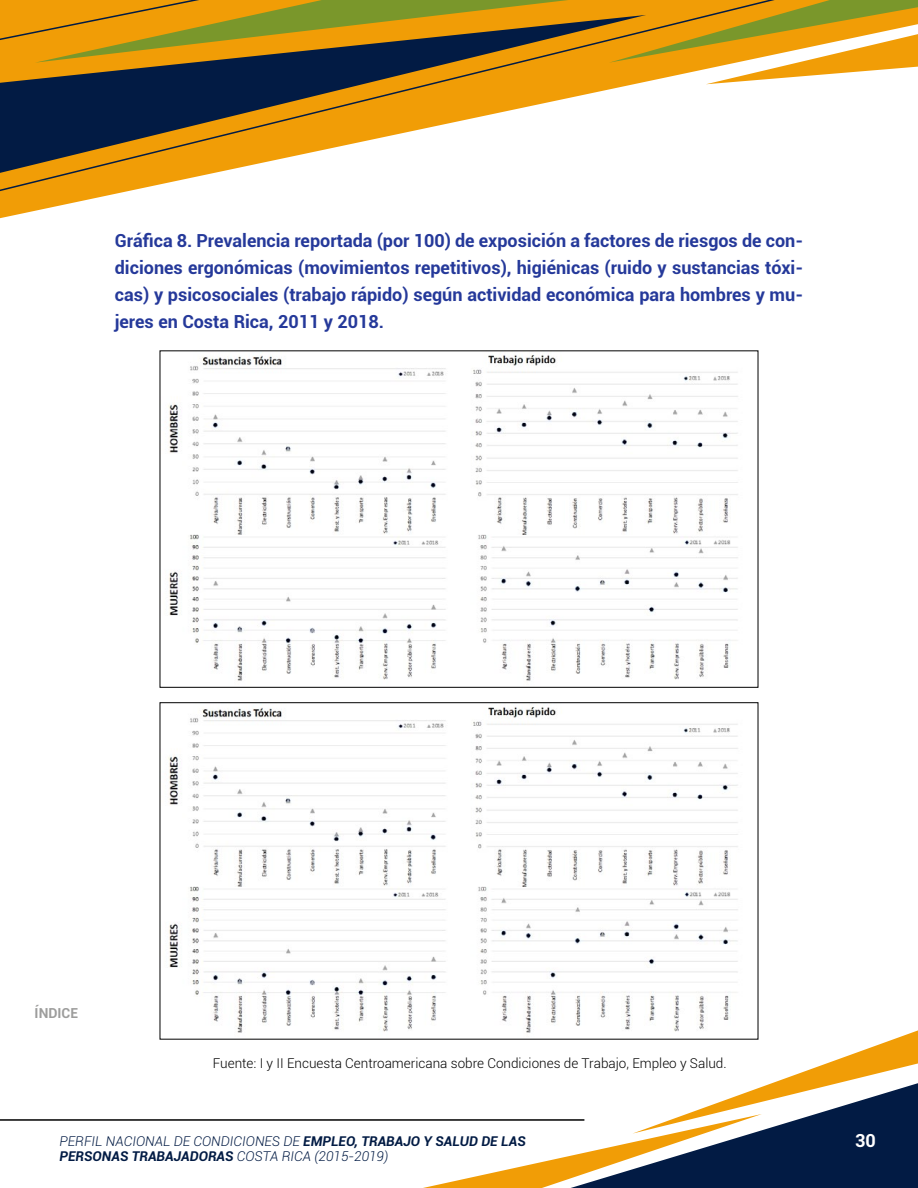
<style>
.page{position:relative;width:918px;height:1188px;background:#fff}
.page>*{position:absolute;margin:0;border:0;box-sizing:border-box;transform-origin:0 0}
.t1{font:700 18px/27px "Roboto";color:#25399a;text-align:justify}
.t2{font:700 18px "Roboto";color:#fff}
.t3{font:700 13.8px "Roboto";color:#9d9d9c}
.t4{font:italic 300 13.5px/15px "Roboto";color:#021b44}
.t5{font:300 13.5px "Roboto";color:#000}
.s1{font-weight:700}
</style>
<div class="page">
<svg style="left:0;top:200px;width:86px;height:19px"></svg>
<svg style="left:0;top:84px;width:709px;height:116px"></svg>
<svg style="left:0;top:84px;width:646px;height:94px"></svg>
<svg style="left:0;top:0;width:918px;height:84px;background:#b58b26"></svg>
<svg style="left:423px;top:1018px;width:495px;height:170px"></svg>
<hr style="left:0;top:1119px;width:584px;height:2px;background:#000">
<img style="left:168px;top:355px;width:570px;height:326px">
<img style="left:168px;top:707px;width:588px;height:331px">
<p class="t1" style="left:115px;top:227px;width:690px">Gráfica 8. Prevalencia reportada (por 100) de exposición a factores de riesgos de con&shy;diciones ergonómicas (movimientos repetitivos), higiénicas (ruido y sustancias tóxi&shy;cas) y psicosociales (trabajo rápido) según actividad económica para hombres y mu&shy;jeres en Costa Rica, 2011 y 2018.</p>
<p class="t3" style="left:35px;top:1004px;width:45px">ÍNDICE</p>
<p class="t5" style="left:213px;top:1054px;width:515px">Fuente: I y II Encuesta Centroamericana sobre Condiciones de Trabajo, Empleo y Salud.</p>
<p class="t4" style="left:60px;top:1133px;width:468px">PERFIL NACIONAL DE CONDICIONES DE <span class="s1">EMPLEO, TRABAJO Y SALUD DE LAS<br>PERSONAS TRABAJADORAS</span> COSTA RICA (2015-2019)</p>
<p class="t2" style="left:855px;top:1128px;width:22px">30</p>
</div>
